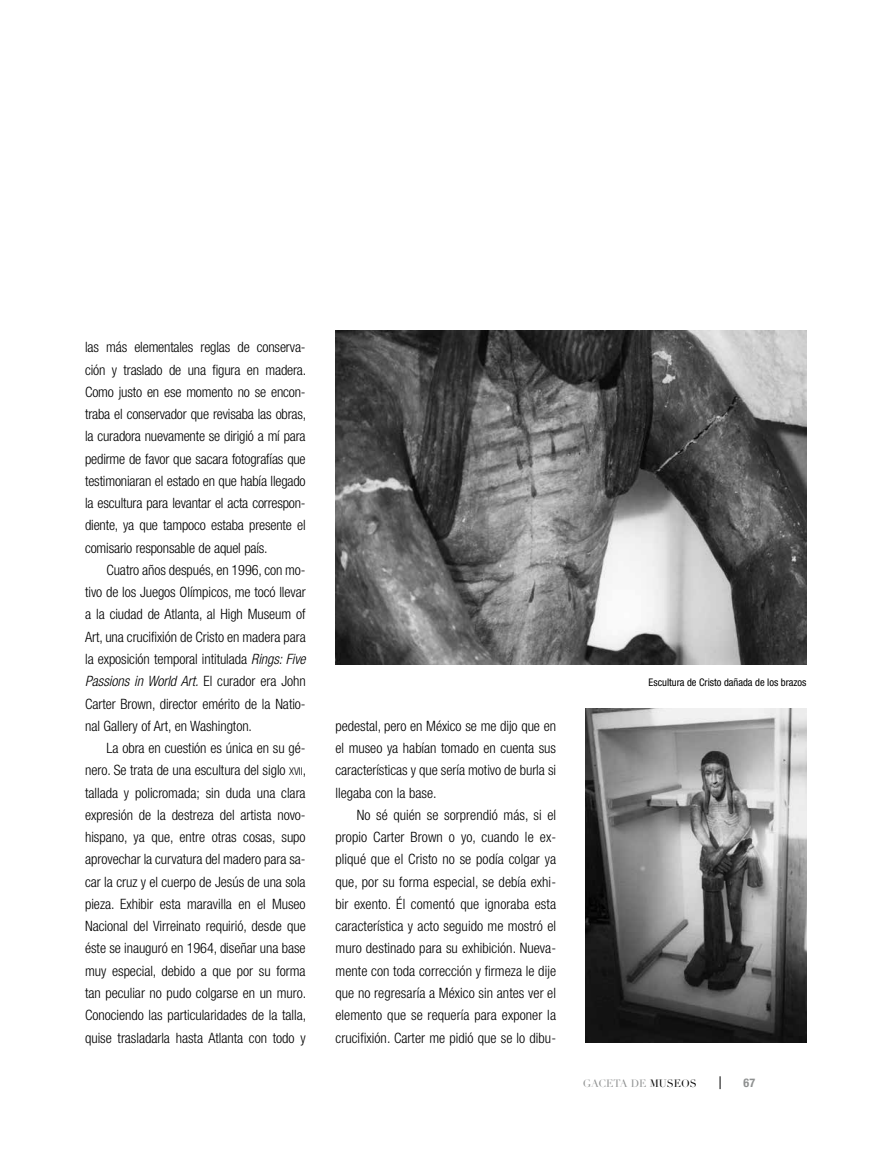
<style>
.page{position:relative;width:881px;height:1149px;background:#fff}
.page>*{position:absolute;margin:0;border:0;box-sizing:border-box;transform-origin:0 0}
.t1{font:300 condensed 14.25px/22.2px "Helvetica Neue";letter-spacing:-.005em;color:#000;text-align:justify}
.t2{font:700 condensed 12px "Helvetica Neue";color:#8e9090}
.t3{font:condensed 10.5px "Helvetica Neue";color:#000}
.t4{font:10.5px "Didot LH";letter-spacing:-.005em;color:#8e9090}
.s1{font-style:italic}
.s2{font-size:10.65px}
.s3{color:#000}
</style>
<div class="page">
<svg style="left:719px;top:1076px;width:1px;height:12px"></svg>
<img style="left:335px;top:330px;width:471px;height:334px">
<img style="left:585px;top:708px;width:221px;height:334px">
<p class="t1" style="left:85px;top:336px;width:222px">las más elementales reglas de conserva&shy;ción y traslado de una figura en madera.<br>Como justo en ese momento no se encon&shy;traba el conservador que revisaba las obras, la curadora nuevamente se dirigió a mí para pedirme de favor que sacara fotografías que testimoniaran el estado en que había llegado la escultura para levantar el acta correspon&shy;diente, ya que tampoco estaba presente el comisario responsable de aquel país.</p>
<p class="t1" style="left:85px;top:558px;width:222px;text-indent:21px">Cuatro años después, en 1996, con mo&shy;tivo de los Juegos Olímpicos, me tocó llevar a la ciudad de Atlanta, al High Museum of Art, una crucifixión de Cristo en madera para la exposición temporal intitulada <span class="s1">Rings: Five Passions in World Art.</span> El curador era John Carter Brown, director emérito de la Natio&shy;nal Gallery of Art, en Washington.</p>
<p class="t1" style="left:85px;top:736px;width:222px;text-indent:21px">La obra en cuestión es única en su gé&shy;nero. Se trata de una escultura del siglo <span class="s2">XVII</span>, tallada y policromada; sin duda una clara expresión de la destreza del artista novo&shy;hispano, ya que, entre otras cosas, supo aprovechar la curvatura del madero para sa&shy;car la cruz y el cuerpo de Jesús de una sola pieza. Exhibir esta maravilla en el Museo Nacional del Virreinato requirió, desde que éste se inauguró en 1964, diseñar una base muy especial, debido a que por su forma tan peculiar no pudo colgarse en un muro.<br>Conociendo las particularidades de la talla, quise trasladarla hasta Atlanta con todo y</p>
<p class="t1" style="left:335px;top:714px;width:222px">pedestal, pero en México se me dijo que en el museo ya habían tomado en cuenta sus características y que sería motivo de burla si llegaba con la base.</p>
<p class="t1" style="left:335px;top:803px;width:222px;text-indent:21px">No sé quién se sorprendió más, si el propio Carter Brown o yo, cuando le ex&shy;pliqué que el Cristo no se podía colgar ya que, por su forma especial, se debía exhi&shy;bir exento. Él comentó que ignoraba esta característica y acto seguido me mostró el muro destinado para su exhibición. Nueva&shy;mente con toda corrección y firmeza le dije que no regresaría a México sin antes ver el elemento que se requería para exponer la crucifixión. Carter me pidió que se lo dibu-</p>
<p class="t3" style="left:648px;top:676px;width:159px">Escultura de Cristo dañada de los brazos</p>
<p class="t4" style="left:582px;top:1076px;width:115px">GACETA DE <span class="s3">MUSEOS</span></p>
<p class="t2" style="left:743px;top:1075px;width:13px">67</p>
</div>
